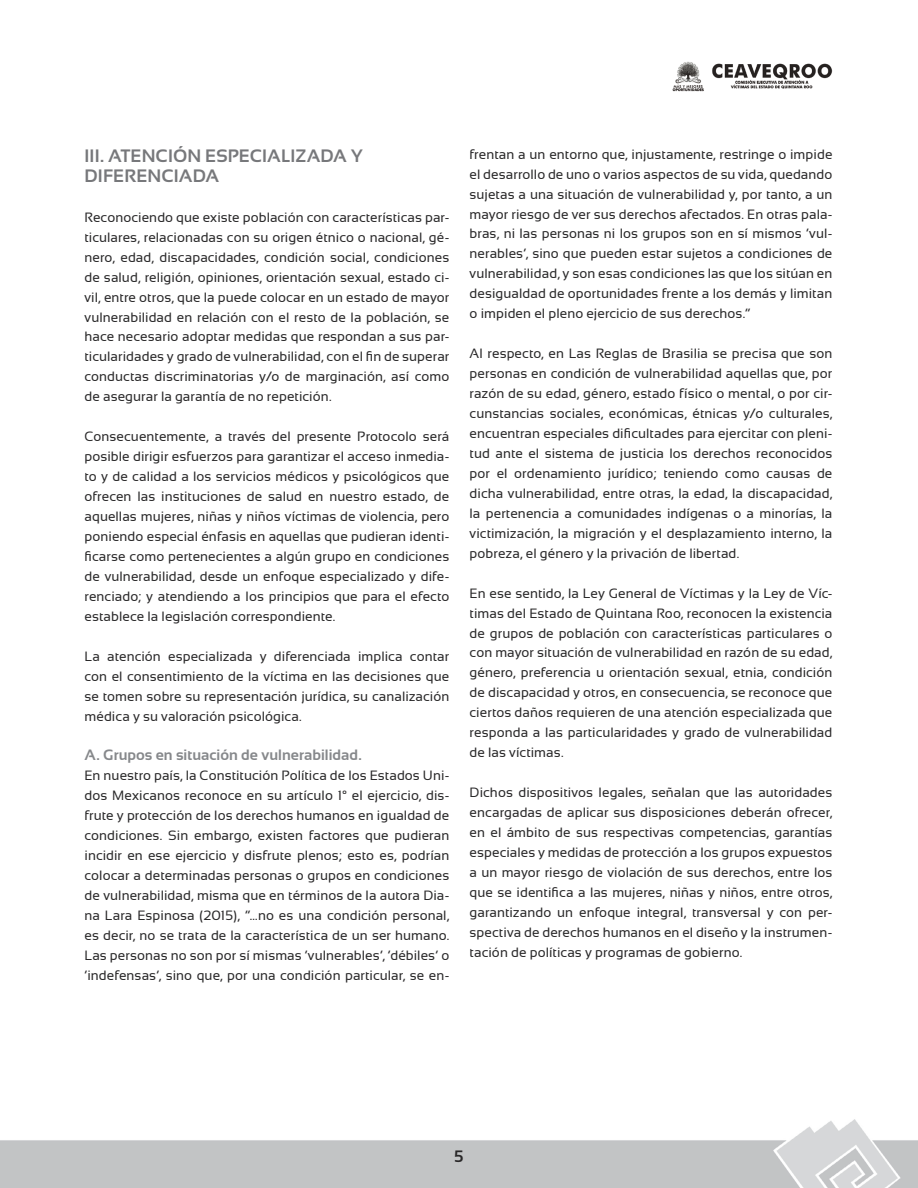
<style>
.page{position:relative;width:918px;height:1188px;background:#fff}
.page>*{position:absolute;margin:0;border:0;box-sizing:border-box;transform-origin:0 0}
.t1{font:700 18px/20px "Sansation";letter-spacing:.005em;color:#77787b}
.t2{font:700 16.5px "Sansation";color:#292829}
.t3{font:700 15px "Sansation";letter-spacing:.005em;color:#86888b}
.t4{font:13.5px/20px "Sansation";letter-spacing:.005em;color:#292829;text-align:justify}
</style>
<div class="page">
<img style="left:0;top:1119px;width:918px;height:69px">
<img style="left:672px;top:61px;width:161px;height:31px">
<h1 class="t1" style="left:85px;top:146px;width:279px">III. ATENCIÓN ESPECIALIZADA Y<br>DIFERENCIADA</h1>
<p class="t4" style="left:85px;top:207px;width:366px">Reconociendo que existe población con características par&shy;ticulares, relacionadas con su origen étnico o nacional, gé&shy;nero, edad, discapacidades, condición social, condiciones de salud, religión, opiniones, orientación sexual, estado ci&shy;vil, entre otros, que la puede colocar en un estado de mayor vulnerabilidad en relación con el resto de la población, se hace necesario adoptar medidas que respondan a sus par&shy;ticularidades y grado de vulnerabilidad, con el fin de superar conductas discriminatorias y/o de marginación, así como de asegurar la garantía de no repetición.</p>
<p class="t4" style="left:85px;top:427px;width:366px">Consecuentemente, a través del presente Protocolo será posible dirigir esfuerzos para garantizar el acceso inmedia&shy;to y de calidad a los servicios médicos y psicológicos que ofrecen las instituciones de salud en nuestro estado, de aquellas mujeres, niñas y niños víctimas de violencia, pero poniendo especial énfasis en aquellas que pudieran identi&shy;ficarse como pertenecientes a algún grupo en condiciones de vulnerabilidad, desde un enfoque especializado y dife&shy;renciado; y atendiendo a los principios que para el efecto establece la legislación correspondiente.</p>
<p class="t4" style="left:85px;top:646px;width:366px">La atención especializada y diferenciada implica contar con el consentimiento de la víctima en las decisiones que se tomen sobre su representación jurídica, su canalización médica y su valoración psicológica.</p>
<p class="t3" style="left:85px;top:747px;width:279px">A. Grupos en situación de vulnerabilidad.</p>
<p class="t4" style="left:85px;top:766px;width:366px">En nuestro país, la Constitución Política de los Estados Uni&shy;dos Mexicanos reconoce en su artículo 1° el ejercicio, dis&shy;frute y protección de los derechos humanos en igualdad de condiciones. Sin embargo, existen factores que pudieran incidir en ese ejercicio y disfrute plenos; esto es, podrían colocar a determinadas personas o grupos en condiciones de vulnerabilidad, misma que en términos de la autora Dia&shy;na Lara Espinosa (2015), “…no es una condición personal, es decir, no se trata de la característica de un ser humano.<br>Las personas no son por sí mismas ‘vulnerables’, ‘débiles’ o ‘indefensas’, sino que, por una condición particular, se en-</p>
<p class="t4" style="left:470px;top:144px;width:364px">frentan a un entorno que, injustamente, restringe o impide el desarrollo de uno o varios aspectos de su vida, quedando sujetas a una situación de vulnerabilidad y, por tanto, a un mayor riesgo de ver sus derechos afectados. En otras pala&shy;bras, ni las personas ni los grupos son en sí mismos ‘vul&shy;nerables’, sino que pueden estar sujetos a condiciones de vulnerabilidad, y son esas condiciones las que los sitúan en desigualdad de oportunidades frente a los demás y limitan o impiden el pleno ejercicio de sus derechos.”</p>
<p class="t4" style="left:470px;top:344px;width:364px">Al respecto, en Las Reglas de Brasilia se precisa que son personas en condición de vulnerabilidad aquellas que, por razón de su edad, género, estado físico o mental, o por cir&shy;cunstancias sociales, económicas, étnicas y/o culturales, encuentran especiales dificultades para ejercitar con pleni&shy;tud ante el sistema de justicia los derechos reconocidos por el ordenamiento jurídico; teniendo como causas de dicha vulnerabilidad, entre otras, la edad, la discapacidad, la pertenencia a comunidades indígenas o a minorías, la victimización, la migración y el desplazamiento interno, la pobreza, el género y la privación de libertad.</p>
<p class="t4" style="left:470px;top:583px;width:364px">En ese sentido, la Ley General de Víctimas y la Ley de Víc&shy;timas del Estado de Quintana Roo, reconocen la existencia de grupos de población con características particulares o con mayor situación de vulnerabilidad en razón de su edad, género, preferencia u orientación sexual, etnia, condición de discapacidad y otros, en consecuencia, se reconoce que ciertos daños requieren de una atención especializada que responda a las particularidades y grado de vulnerabilidad de las víctimas.</p>
<p class="t4" style="left:470px;top:783px;width:364px">Dichos dispositivos legales, señalan que las autoridades encargadas de aplicar sus disposiciones deberán ofrecer, en el ámbito de sus respectivas competencias, garantías especiales y medidas de protección a los grupos expuestos a un mayor riesgo de violación de sus derechos, entre los que se identifica a las mujeres, niñas y niños, entre otros, garantizando un enfoque integral, transversal y con per&shy;spectiva de derechos humanos en el diseño y la instrumen&shy;tación de políticas y programas de gobierno.</p>
<p class="t2" style="left:454px;top:1147px;width:11px">5</p>
</div>
